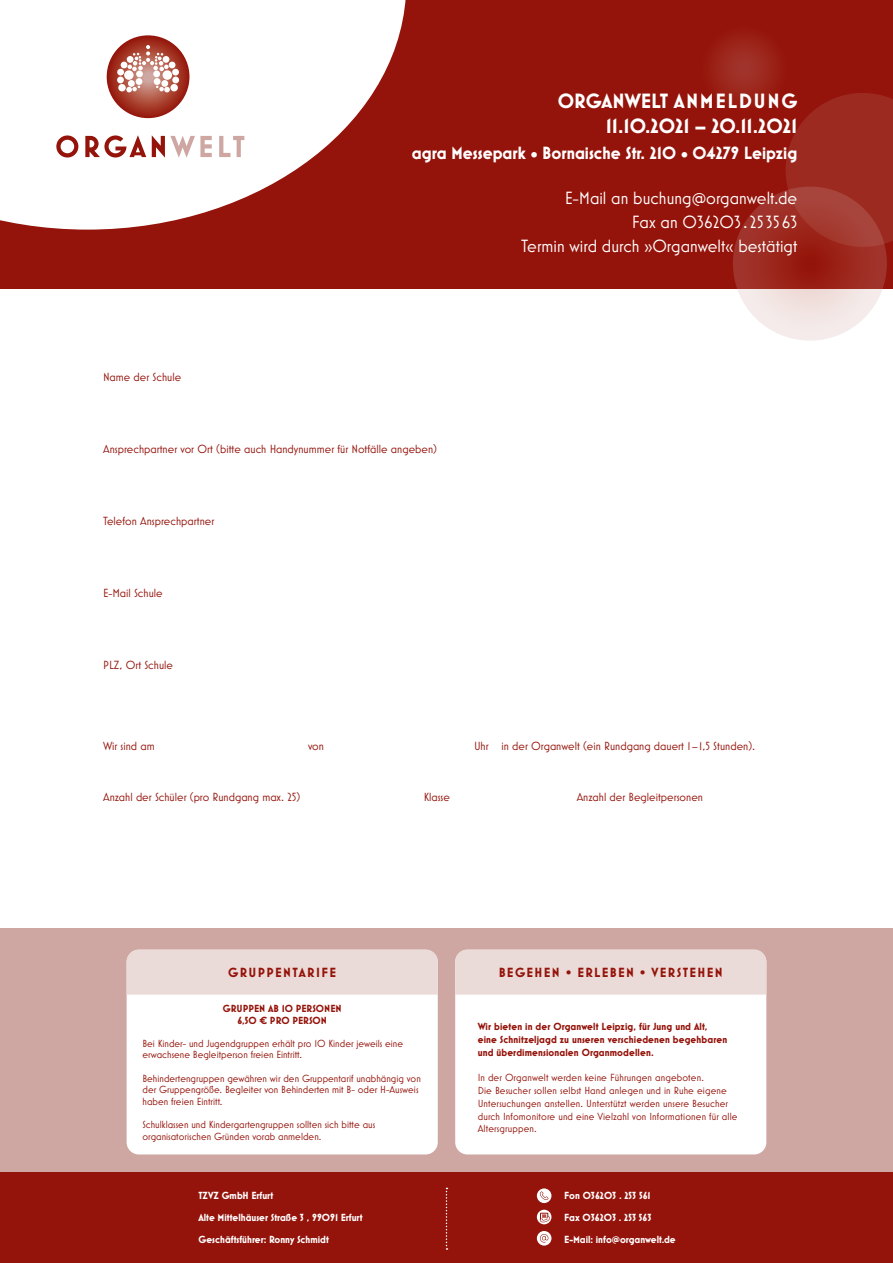
<style>
.page{position:relative;width:893px;height:1263px;background:#fff}
.page>*{position:absolute;margin:0;border:0;box-sizing:border-box;transform-origin:0 0}
.t1{font:700 21px/25.2px "Mostra Nuova";color:#fff;text-align:right}
.t2{font:18px/24px "Mostra Nuova";color:#fff;text-align:right}
.t3{font:700 18px "Mostra Nuova";color:#fff}
.t4{font:700 13.5px "Mostra Nuova";letter-spacing:.1em;color:#94130a}
.t5{font:12px "Mostra Nuova";color:#94130a}
.t6{font:10.5px/11.6px "Mostra Nuova";color:#94130a}
.t7{font:700 10.5px/12.8px "Mostra Nuova";letter-spacing:.01em;color:#94130a;text-align:center}
.t8{font:700 10.5px/22px "Mostra Nuova";color:#fff}
</style>
<div class="page">
<div style="left:0;top:928px;width:893px;height:335px;background:#cea6a2"></div>
<div style="left:0;top:0;width:893px;height:288px;background:#94130a"></div>
<div style="left:0;top:1172px;width:893px;height:91px;background:#94130a"></div>
<svg style="left:0;top:0;width:406px;height:230px;fill:#fff"></svg>
<svg style="left:107px;top:35px;width:82px;height:83px"></svg>
<svg style="left:56px;top:135px;width:188px;height:23px"></svg>
<div style="left:128px;top:80px;width:7px;height:7px;background:#fff;border-radius:50%"></div>
<div style="left:136px;top:78px;width:6px;height:7px;background:#fff;border-radius:50%"></div>
<div style="left:118px;top:84px;width:8px;height:7px;background:#fff;border-radius:50%"></div>
<div style="left:117px;top:77px;width:7px;height:6px;background:#fff;border-radius:50%"></div>
<div style="left:117px;top:69px;width:7px;height:7px;background:#fff;border-radius:50%"></div>
<div style="left:136px;top:71px;width:7px;height:6px;background:#fff;border-radius:50%"></div>
<div style="left:124px;top:70px;width:10px;height:10px;background:#fff;border-radius:50%"></div>
<svg style="left:126px;top:86px;width:14px;height:6px"></svg>
<div style="left:161px;top:80px;width:7px;height:7px;background:#fff;border-radius:50%"></div>
<div style="left:154px;top:78px;width:7px;height:7px;background:#fff;border-radius:50%"></div>
<div style="left:170px;top:84px;width:8px;height:7px;background:#fff;border-radius:50%"></div>
<div style="left:172px;top:77px;width:7px;height:6px;background:#fff;border-radius:50%"></div>
<div style="left:172px;top:69px;width:7px;height:7px;background:#fff;border-radius:50%"></div>
<div style="left:153px;top:71px;width:7px;height:6px;background:#fff;border-radius:50%"></div>
<div style="left:163px;top:70px;width:9px;height:10px;background:#fff;border-radius:50%"></div>
<svg style="left:156px;top:86px;width:14px;height:6px"></svg>
<svg style="left:121px;top:45px;width:54px;height:26px"></svg>
<svg style="left:786px;top:93px;width:107px;height:152px"></svg>
<svg style="left:697px;top:22px;width:93px;height:93px"></svg>
<svg style="left:733px;top:187px;width:154px;height:154px"></svg>
<div style="left:127px;top:950px;width:311px;height:204px;background:#fff;border-radius:12px"></div>
<div style="left:455px;top:950px;width:311px;height:204px;background:#fff;border-radius:12px"></div>
<div style="left:455px;top:949px;width:311px;height:45px;background:#ebdbd8"></div>
<div style="left:127px;top:949px;width:311px;height:45px;background:#ebdbd8"></div>
<div style="left:537px;top:1188px;width:14px;height:15px;background:#fff;border-radius:50%"></div>
<svg style="left:540px;top:1191px;width:8px;height:9px"></svg>
<div style="left:537px;top:1231px;width:14px;height:14px;background:#fff;border-radius:50%"></div>
<svg style="left:540px;top:1234px;width:8px;height:8px"></svg>
<svg style="left:537px;top:1210px;width:14px;height:14px"></svg>
<svg style="left:540px;top:1213px;width:10px;height:9px"></svg>
<svg style="left:446px;top:1188px;width:1px;height:62px"></svg>
<p class="t5" style="left:103px;top:370px;width:80px">Name der Schule</p>
<h1 class="t1" style="left:558px;top:88px;width:241px">ORGANWELT ANMELDUNG<br>11.10.2021 – 20.11.2021</h1>
<h2 class="t3" style="left:412px;top:142px;width:387px">agra Messepark • Bornaische Str. 210 • 04279 Leipzig</h2>
<h2 class="t2" style="left:521px;top:186px;width:277px">E-Mail an buchung@organwelt.de<br>Fax an 036203.2535 63<br>Termin wird durch »Organwelt« bestätigt</h2>
<p class="t5" style="left:103px;top:442px;width:335px">Ansprechpartner vor Ort (bitte auch Handynummer für Notfälle angeben)</p>
<p class="t5" style="left:103px;top:514px;width:113px">Telefon Ansprechpartner</p>
<p class="t5" style="left:103px;top:586px;width:61px">E-Mail Schule</p>
<p class="t5" style="left:103px;top:658px;width:72px">PLZ, Ort Schule</p>
<p class="t5" style="left:103px;top:739px;width:53px">Wir sind am</p>
<p class="t5" style="left:308px;top:739px;width:17px">von</p>
<p class="t5" style="left:474px;top:739px;width:283px">Uhr in der Organwelt (ein Rundgang dauert 1 – 1,5 Stunden).</p>
<p class="t5" style="left:103px;top:790px;width:199px">Anzahl der Schüler (pro Rundgang max. 25)</p>
<p class="t5" style="left:424px;top:790px;width:28px">Klasse</p>
<p class="t5" style="left:577px;top:790px;width:128px">Anzahl der Begleitpersonen</p>
<p class="t4" style="left:228px;top:965px;width:109px">GRUPPENTARIFE</p>
<p class="t4" style="left:499px;top:965px;width:226px">BEGEHEN • ERLEBEN • VERSTEHEN</p>
<p class="t7" style="left:223px;top:1003px;width:120px;line-height:11.6px">GRUPPEN AB 10 PERSONEN<br>6,50 € PRO PERSON</p>
<p class="t6" style="left:142px;top:1037px;width:262px">Bei Kinder- und Jugendgruppen erhält pro 10 Kinder jeweils eine erwachsene Begleitperson freien Eintritt.</p>
<p class="t6" style="left:142px;top:1072px;width:280px">Behindertengruppen gewähren wir den Gruppentarif unabhängig von der Gruppengröße. Begleiter von Behinderten mit B- oder H-Ausweis haben freien Eintritt.</p>
<p class="t6" style="left:142px;top:1118px;width:234px">Schulklassen und Kindergartengruppen sollten sich bitte aus organisatorischen Gründen vorab anmelden.</p>
<p class="t7" style="left:478px;top:1020px;width:251px;text-align:left">Wir bieten in der Organwelt Leipzig, für Jung und Alt, eine Schnitzeljagd zu unseren verschiedenen begehbaren und überdimensionalen Organmodellen.</p>
<p class="t6" style="left:478px;top:1071px;width:261px;line-height:12.8px">In der Organwelt werden keine Führungen angeboten.<br>Die Besucher sollen selbst Hand anlegen und in Ruhe eigene Untersuchungen anstellen. Unterstützt werden unsere Besucher durch Infomonitore und eine Vielzahl von Informationen für alle Altersgruppen.</p>
<p class="t8" style="left:198px;top:1184px;width:166px">TZVZ GmbH Erfurt<br>Alte Mittelhäuser Straße 3 , 99091 Erfurt<br>Geschäftsführer: Ronny Schmidt</p>
<p class="t8" style="left:564px;top:1184px;width:113px">Fon 036203 . 253 561<br>Fax 036203 . 253 563<br>E-Mail: info@organwelt.de</p>
</div>
